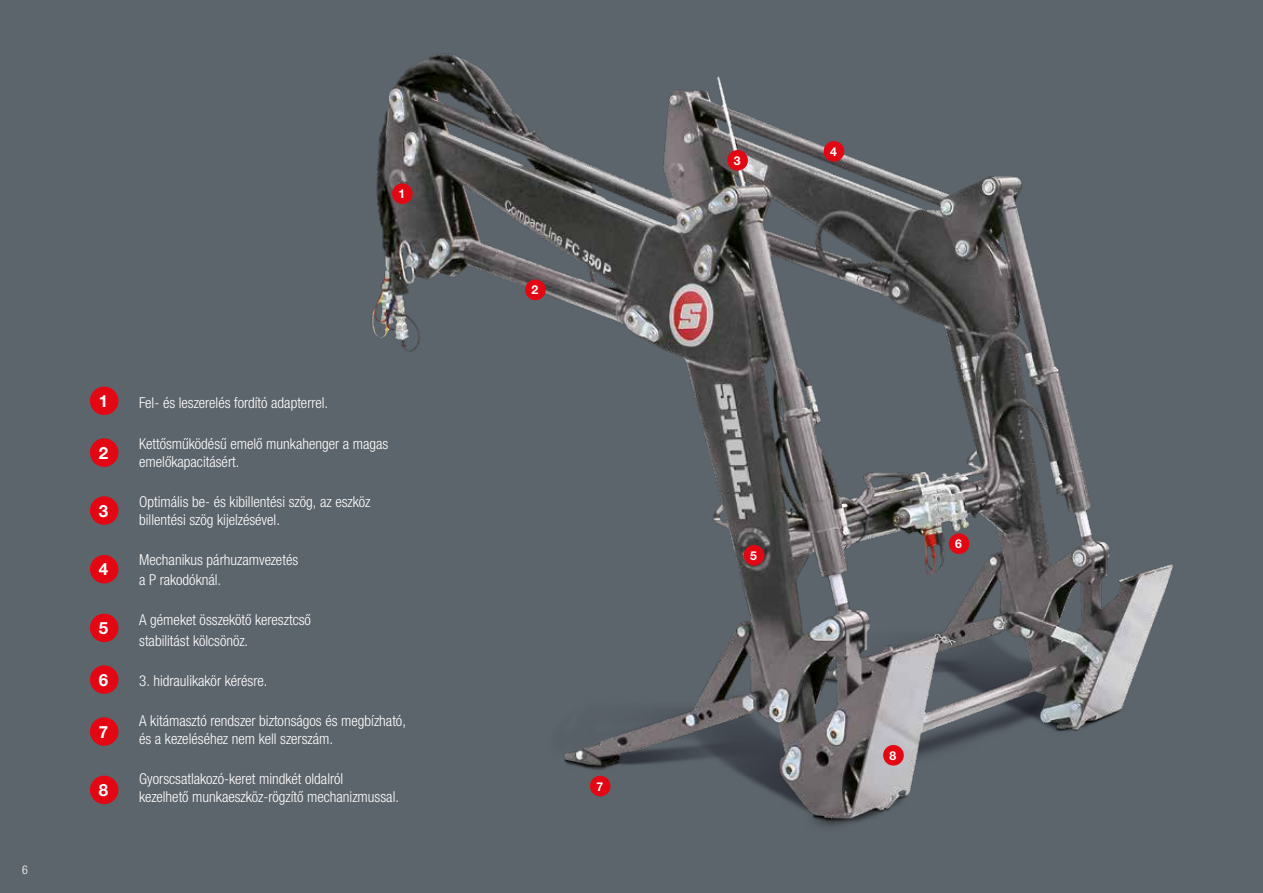
<style>
.page{position:relative;width:1263px;height:893px;background:#5d656c}
.page>*{position:absolute;margin:0;border:0;box-sizing:border-box;transform-origin:0 0}
.t1{font:700 16.8px "Helvetica Neue LTW1 G";color:#fff}
.t2{font:300 condensed 15px/18px "Helvetica Neue LTW1 G";color:#fff}
.t3{font:700 12.15px "Helvetica Neue LTW1 G";color:#fff}
.t4{font:300 condensed 12px "Helvetica Neue LTW1 G";color:#fff}
</style>
<div class="page">
<img style="left:372px;top:53px;width:801px;height:774px">
<div style="left:392px;top:183px;width:21px;height:21px;background:#e30613;border-radius:50%"></div>
<div style="left:744px;top:545px;width:20px;height:21px;background:#e30613;border-radius:50%"></div>
<div style="left:949px;top:533px;width:20px;height:21px;background:#e30613;border-radius:50%"></div>
<div style="left:590px;top:776px;width:20px;height:20px;background:#e30613;border-radius:50%"></div>
<div style="left:883px;top:745px;width:21px;height:21px;background:#e30613;border-radius:50%"></div>
<div style="left:727px;top:150px;width:21px;height:21px;background:#e30613;border-radius:50%"></div>
<div style="left:824px;top:141px;width:20px;height:21px;background:#e30613;border-radius:50%"></div>
<div style="left:525px;top:280px;width:21px;height:20px;background:#e30613;border-radius:50%"></div>
<div style="left:90px;top:387px;width:28px;height:28px;background:#e30613;border-radius:50%"></div>
<div style="left:90px;top:438px;width:28px;height:29px;background:#e30613;border-radius:50%"></div>
<div style="left:90px;top:496px;width:28px;height:29px;background:#e30613;border-radius:50%"></div>
<div style="left:90px;top:555px;width:28px;height:28px;background:#e30613;border-radius:50%"></div>
<div style="left:90px;top:614px;width:28px;height:28px;background:#e30613;border-radius:50%"></div>
<div style="left:90px;top:665px;width:28px;height:29px;background:#e30613;border-radius:50%"></div>
<div style="left:90px;top:717px;width:28px;height:29px;background:#e30613;border-radius:50%"></div>
<div style="left:90px;top:776px;width:28px;height:28px;background:#e30613;border-radius:50%"></div>
<p class="t3" style="left:399px;top:186px;width:8px">1</p>
<p class="t4" style="left:22px;top:863px;width:7px">6</p>
<p class="t1" style="left:99px;top:391px;width:11px">1</p>
<p class="t1" style="left:99px;top:442px;width:11px">2</p>
<p class="t1" style="left:99px;top:500px;width:11px">3</p>
<p class="t1" style="left:99px;top:559px;width:11px">4</p>
<p class="t1" style="left:99px;top:618px;width:11px">5</p>
<p class="t1" style="left:99px;top:669px;width:11px">6</p>
<p class="t1" style="left:99px;top:721px;width:11px">7</p>
<p class="t1" style="left:99px;top:780px;width:11px">8</p>
<p class="t2" style="left:139px;top:394px;width:191px">Fel- és leszerelés fordító adapterrel.</p>
<p class="t2" style="left:139px;top:434px;width:251px">Kettősműködésű emelő munkahenger a magas emelőkapacitásért.</p>
<p class="t2" style="left:139px;top:493px;width:233px">Optimális be- és kibillentési szög, az eszköz billentési szög kijelzésével.</p>
<p class="t2" style="left:139px;top:550px;width:161px;line-height:20.1px">Mechanikus párhuzamvezetés a P rakodóknál.</p>
<p class="t2" style="left:139px;top:610px;width:173px;line-height:20.1px">A gémeket összekötő keresztcső stabilitást kölcsönöz.</p>
<p class="t2" style="left:139px;top:672px;width:130px">3. hidraulikakör kérésre.</p>
<p class="t2" style="left:139px;top:712px;width:268px">A kitámasztó rendszer biztonságos és megbízható, és a kezeléséhez nem kell szerszám.</p>
<p class="t2" style="left:139px;top:770px;width:261px">Gyorscsatlakozó-keret mindkét oldalról<br>kezelhető munkaeszköz-rögzítő mechanizmussal.</p>
<p class="t3" style="left:532px;top:282px;width:8px">2</p>
<p class="t3" style="left:596px;top:779px;width:8px">7</p>
<p class="t3" style="left:734px;top:153px;width:8px">3</p>
<p class="t3" style="left:830px;top:144px;width:8px">4</p>
<p class="t3" style="left:750px;top:548px;width:8px">5</p>
<p class="t3" style="left:955px;top:536px;width:8px">6</p>
<p class="t3" style="left:890px;top:748px;width:8px">8</p>
</div>
